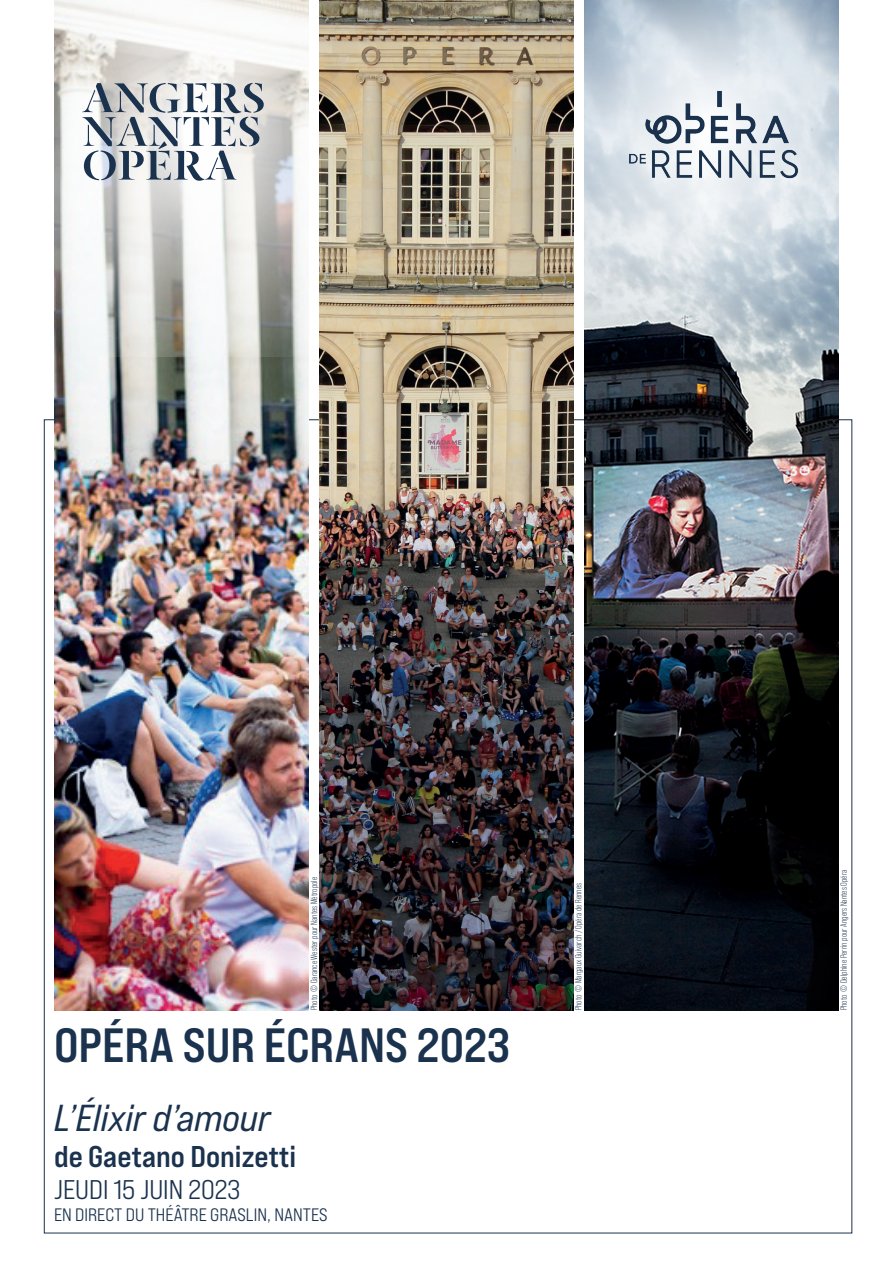
<style>
.page{position:relative;width:893px;height:1263px;background:#fff}
.page>*{position:absolute;margin:0;border:0;box-sizing:border-box;transform-origin:0 0}
.t1{font:48px "Bebas Neue Pro Exp Bd";color:#1a324d}
.t2{font:37.5px "Bebas Neue Pro Exp It";color:#1a324d}
.t3{font:30px "Bebas Neue Pro Exp Bd";color:#1a324d}
.t4{font:27px "Bebas Neue Pro Exp Md";color:#1a324d}
.t5{font:18px "Bebas Neue Pro Exp Md";color:#1a324d}
.t6{font:9px "Bebas Neue Pro";color:#1a324d}
</style>
<div class="page">
<img style="left:54px;top:356px;width:254px;height:654px">
<svg style="left:54px;top:0;width:255px;height:356px"></svg>
<svg style="left:82px;top:83px;width:182px;height:98px"></svg>
<img style="left:585px;top:335px;width:254px;height:675px">
<svg style="left:573px;top:0;width:266px;height:335px;background:#cad3db"></svg>
<img style="left:617px;top:79px;width:192px;height:113px">
<img style="left:319px;top:0;width:254px;height:1010px">
<p class="t6" style="left:309px;top:1010px;width:135px;rotate:-90deg">Photo © Garance Wester pour Nantes Métropole</p>
<p class="t6" style="left:573px;top:1010px;width:129px;rotate:-90deg">Photo © Margaux Guivarch / Opéra de Rennes</p>
<h1 class="t1" style="left:54px;top:1016px;width:458px">OPÉRA SUR ÉCRANS 2023</h1>
<h2 class="t2" style="left:54px;top:1094px;width:218px">L’Élixir d’amour</h2>
<h3 class="t3" style="left:54px;top:1137px;width:244px">de Gaetano Donizetti</h3>
<h3 class="t4" style="left:54px;top:1173px;width:188px">JEUDI 15 JUIN 2023</h3>
<h3 class="t5" style="left:54px;top:1203px;width:275px">EN DIRECT DU THÉÂTRE GRASLIN, NANTES</h3>
<p class="t6" style="left:839px;top:1010px;width:142px;rotate:-90deg">Photo © Delphine Perrin pour Angers Nantes Opéra</p>
</div>
